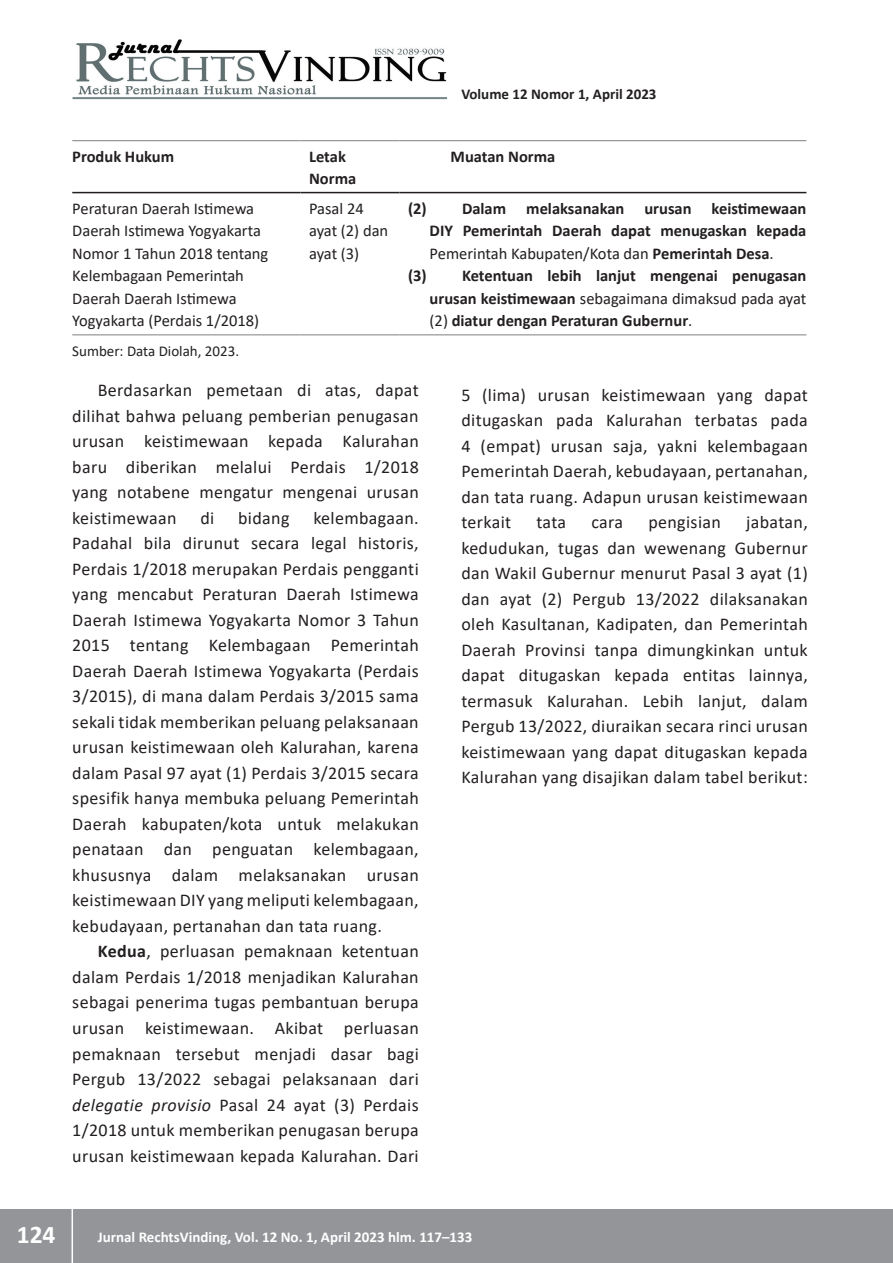
<style>
.page{position:relative;width:893px;height:1263px;background:#fff}
.page>*{position:absolute;margin:0;border:0;box-sizing:border-box;transform-origin:0 0}
.t1{font:700 25.5px "Calibri";color:#fff}
.t2{font:18px/25.5px "Calibri";letter-spacing:.02em;color:#231f20;text-align:justify}
.t3{font:16.5px/22.5px "Calibri";color:#231f20}
.t4{font:700 16.5px/22.5px "Calibri";color:#231f20}
.t5{font:700 15px "Calibri";color:#fff}
.t6{font:700 15px "Calibri";color:#231f20}
.t7{font:15px "Calibri";color:#231f20}
.s1{font-weight:700}
.s2{font-weight:400}
.s3{font-style:italic}
</style>
<div class="page">
<div style="left:0;top:1209px;width:893px;height:54px;background:#939598"></div>
<hr style="left:72px;top:1206px;width:1px;height:57px;background:#fff">
<img style="left:72px;top:39px;width:375px;height:60px">
<hr style="left:72px;top:140px;width:228px;height:1px;background:#7f807f">
<hr style="left:300px;top:140px;width:99px;height:1px;background:#7f807f">
<hr style="left:399px;top:140px;width:407px;height:1px;background:#7f807f">
<hr style="left:72px;top:334px;width:228px;height:1px;background:#7f807f">
<hr style="left:300px;top:334px;width:99px;height:1px;background:#7f807f">
<hr style="left:399px;top:334px;width:407px;height:1px;background:#7f807f">
<hr style="left:72px;top:192px;width:228px;height:1px;background:#231f20">
<hr style="left:300px;top:192px;width:99px;height:1px;background:#231f20">
<hr style="left:399px;top:192px;width:407px;height:1px;background:#231f20">
<p class="t6" style="left:461px;top:84px;width:197px">Volume 12 Nomor 1, April 2023</p>
<p class="t4" style="left:72px;top:145px;width:103px">Produk Hukum</p>
<p class="t4" style="left:309px;top:145px;width:49px">Letak<br>Norma</p>
<p class="t4" style="left:451px;top:145px;width:106px">Muatan Norma</p>
<p class="t3" style="left:72px;top:197px;width:198px">Peraturan Daerah Istimewa<br>Daerah Istimewa Yogyakarta<br>Nomor 1 Tahun 2018 tentang<br>Kelembagaan Pemerintah<br>Daerah Daerah Istimewa<br>Yogyakarta (Perdais 1/2018)</p>
<p class="t3" style="left:309px;top:197px;width:81px">Pasal 24 ayat (2) dan ayat (3)</p>
<p class="t4" style="left:408px;top:197px;width:400px">(2) Dalam melaksanakan urusan keistimewaan</p>
<p class="t4" style="left:430px;top:219px;width:378px">DIY Pemerintah Daerah dapat menugaskan kepada</p>
<p class="t3" style="left:430px;top:242px;width:346px">Pemerintah Kabupaten/Kota dan <span class="s1">Pemerintah Desa</span>.</p>
<p class="t4" style="left:408px;top:264px;width:400px">(3) Ketentuan lebih lanjut mengenai penugasan</p>
<p class="t3" style="left:430px;top:287px;width:378px"><span class="s1">urusan keistimewaan</span> sebagaimana dimaksud pada ayat</p>
<p class="t4" style="left:430px;top:309px;width:264px"><span class="s2">(2)</span> diatur dengan Peraturan Gubernur<span class="s2">.</span></p>
<p class="t7" style="left:72px;top:340px;width:168px">Sumber: Data Diolah, 2023.</p>
<p class="t2" style="left:72px;top:377px;width:348px;text-indent:26px">Berdasarkan pemetaan di atas, dapat dilihat bahwa peluang pemberian penugasan urusan keistimewaan kepada Kalurahan baru diberikan melalui Perdais 1/2018 yang notabene mengatur mengenai urusan keistimewaan</p>
<p class="t2" style="left:72px;top:505px;width:348px;text-indent:241px">kelembagaan.<br>Padahal bila dirunut secara legal historis, Perdais 1/2018 merupakan Perdais pengganti yang mencabut Peraturan Daerah Istimewa Daerah Istimewa Yogyakarta Nomor 3 Tahun 2015 tentang Kelembagaan Pemerintah Daerah Daerah Istimewa Yogyakarta (Perdais 3/2015), di mana dalam Perdais 3/2015 sama sekali tidak memberikan peluang pelaksanaan urusan keistimewaan oleh Kalurahan, karena dalam Pasal 97 ayat (1) Perdais 3/2015 secara spesifik hanya membuka peluang Pemerintah Daerah kabupaten/kota untuk melakukan penataan dan penguatan kelembagaan, khususnya dalam melaksanakan urusan keistimewaan DIY yang meliputi kelembagaan, kebudayaan, pertanahan dan tata ruang.</p>
<p class="t2" style="left:72px;top:938px;width:348px;text-indent:26px"><span class="s1">Kedua</span>, perluasan pemaknaan ketentuan dalam Perdais 1/2018 menjadikan Kalurahan sebagai penerima tugas pembantuan berupa urusan keistimewaan. Akibat perluasan pemaknaan tersebut menjadi dasar bagi Pergub 13/2022 sebagai pelaksanaan dari <span class="s3">delegatie provisio</span> Pasal 24 ayat (3) Perdais 1/2018 untuk memberikan penugasan berupa urusan keistimewaan kepada Kalurahan. Dari</p>
<p class="t2" style="left:200px;top:505px;width:15px">di</p>
<p class="t2" style="left:238px;top:505px;width:53px">bidang</p>
<p class="t2" style="left:461px;top:381px;width:348px">5 (lima) urusan keistimewaan yang dapat ditugaskan pada Kalurahan terbatas pada 4 (empat) urusan saja, yakni kelembagaan Pemerintah Daerah, kebudayaan, pertanahan, dan tata ruang. Adapun urusan keistimewaan terkait</p>
<p class="t2" style="left:461px;top:509px;width:348px;text-indent:285px">jabatan, kedudukan, tugas dan wewenang Gubernur dan Wakil Gubernur menurut Pasal 3 ayat (1) dan ayat (2) Pergub 13/2022 dilaksanakan oleh Kasultanan, Kadipaten, dan Pemerintah Daerah Provinsi tanpa dimungkinkan untuk dapat ditugaskan kepada entitas lainnya, termasuk Kalurahan. Lebih lanjut, dalam Pergub 13/2022, diuraikan secara rinci urusan keistimewaan yang dapat ditugaskan kepada Kalurahan yang disajikan dalam tabel berikut:</p>
<p class="t2" style="left:536px;top:509px;width:31px">tata</p>
<p class="t2" style="left:591px;top:509px;width:33px">cara</p>
<p class="t2" style="left:648px;top:509px;width:74px">pengisian</p>
<h1 class="t1" style="left:17px;top:1216px;width:40px">124</h1>
<p class="t5" style="left:98px;top:1227px;width:376px">Jurnal RechtsVinding, Vol. 12 No. 1, April 2023 hlm. 117–133</p>
</div>
